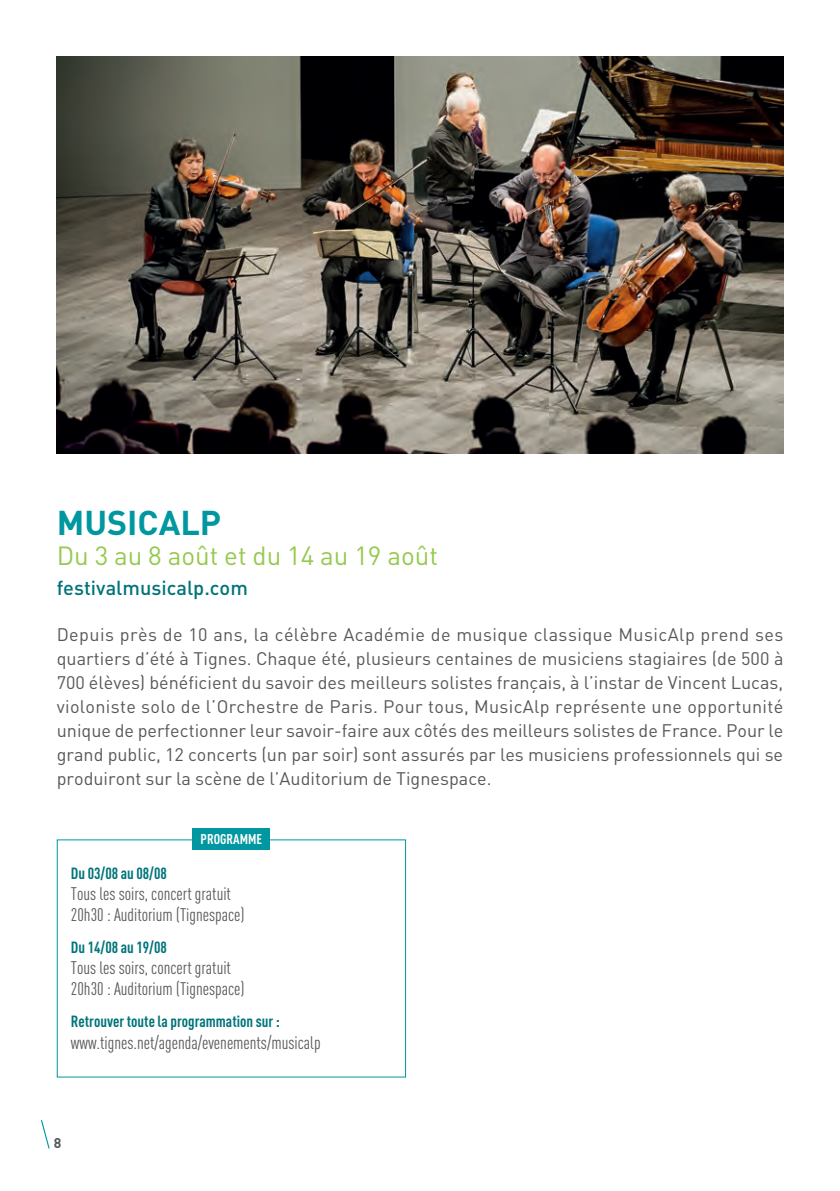
<style>
.page{position:relative;width:840px;height:1191px;background:#fff}
.page>*{position:absolute;margin:0;border:0;box-sizing:border-box;transform-origin:0 0}
.t1{font:700 34px "DIN";color:#0097a0}
.t2{font:26px "DIN";color:#96c94f}
.t3{font:500 20px "DIN";color:#00747a}
.t4{font:18px/24px "DIN";color:#57585a;text-align:justify}
.t5{font:18px/21px "DIN Cond";color:#57585a}
.t6{font:700 16px "DIN Cond";color:#00747a}
.t7{font:700 14px "DIN Cond";color:#fff}
.t8{font:700 14px "DIN";color:#57585a}
</style>
<div class="page">
<div style="left:192px;top:828px;width:78px;height:22px;background:#0097a0"></div>
<svg style="left:41px;top:1120px;width:9px;height:28px"></svg>
<img style="left:57px;top:57px;width:725px;height:397px">
<h1 class="t1" style="left:57px;top:500px;width:166px">MUSICALP</h1>
<h2 class="t2" style="left:57px;top:539px;width:383px">Du 3 au 8 août et du 14 au 19 août</h2>
<p class="t3" style="left:57px;top:574px;width:192px">festivalmusicalp.com</p>
<p class="t4" style="left:57px;top:622px;width:727px">Depuis près de 10 ans, la célèbre Académie de musique classique MusicAlp prend ses quartiers d’été à Tignes. Chaque été, plusieurs centaines de musiciens stagiaires (de 500 à 700 élèves) bénéficient du savoir des meilleurs solistes français, à l’instar de Vincent Lucas, violoniste solo de l’Orchestre de Paris. Pour tous, MusicAlp représente une opportunité unique de perfectionner leur savoir-faire aux côtés des meilleurs solistes de France. Pour le grand public, 12 concerts (un par soir) sont assurés par les musiciens professionnels qui se produiront sur la scène de l’Auditorium de Tignespace.</p>
<p class="t7" style="left:200px;top:831px;width:63px">PROGRAMME</p>
<p class="t6" style="left:71px;top:863px;width:97px">Du 03/08 au 08/08</p>
<p class="t5" style="left:71px;top:883px;width:175px">Tous les soirs, concert gratuit<br>20h30 : Auditorium (Tignespace)</p>
<p class="t6" style="left:71px;top:937px;width:97px">Du 14/08 au 19/08</p>
<p class="t5" style="left:71px;top:957px;width:175px">Tous les soirs, concert gratuit<br>20h30 : Auditorium (Tignespace)</p>
<p class="t6" style="left:71px;top:1011px;width:210px">Retrouver toute la programmation sur :</p>
<p class="t5" style="left:71px;top:1032px;width:251px">www.tignes.net/agenda/evenements/musicalp</p>
<p class="t8" style="left:54px;top:1134px;width:9px">8</p>
</div>
